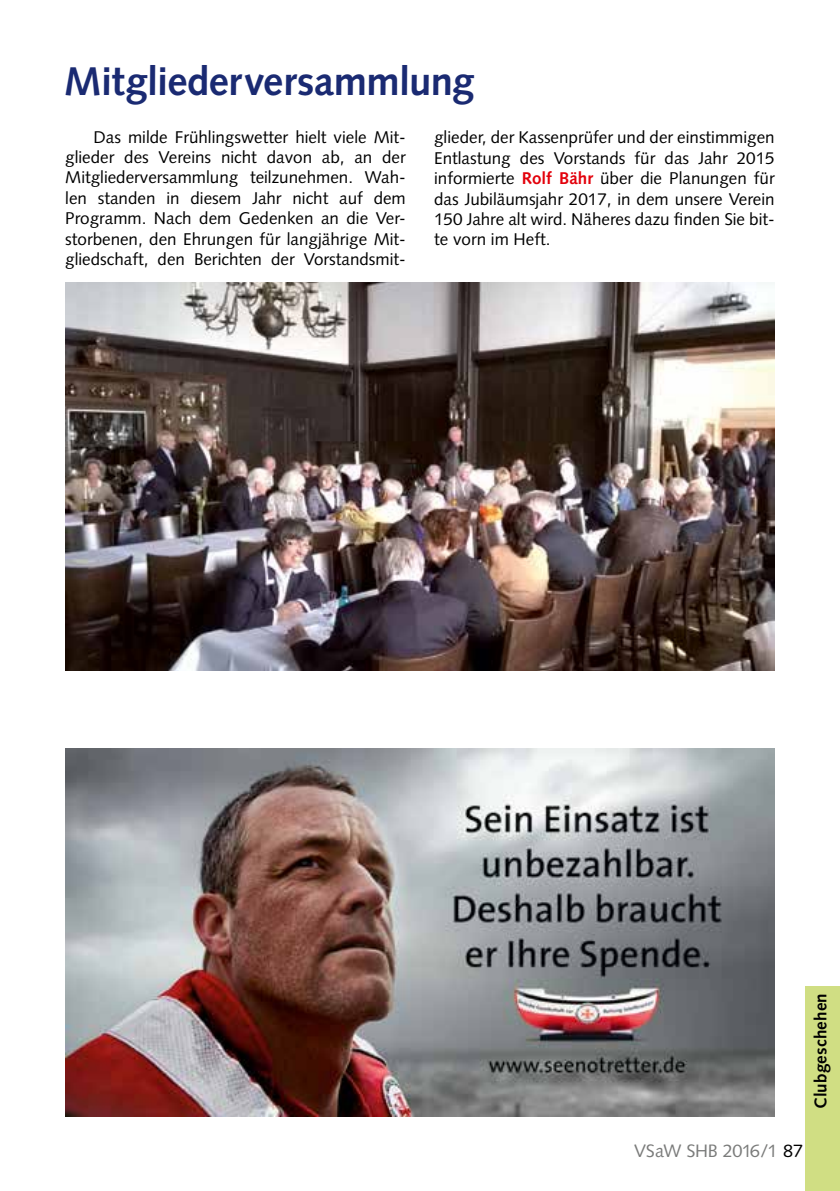
<style>
.page{position:relative;width:840px;height:1191px;background:#fff}
.page>*{position:absolute;margin:0;border:0;box-sizing:border-box;transform-origin:0 0}
.t1{font:700 40px "Syntax";letter-spacing:-.015em;color:#1a2a72}
.t2{font:18px "Syntax";letter-spacing:-.02em;color:#7a7b7a}
.t3{font:17px/20.4px "Syntax";color:#000;text-align:justify}
.t4{font:700 17px "Syntax";letter-spacing:.01em;color:#000}
.s1{font-weight:700;color:#e3000b}
.s2{color:#000}
</style>
<div class="page">
<img style="left:65px;top:282px;width:709px;height:388px">
<img style="left:65px;top:749px;width:709px;height:367px">
<div style="left:805px;top:986px;width:34px;height:205px;background:#d0de83"></div>
<h1 class="t1" style="left:64px;top:58px;width:412px">Mitgliederversammlung</h1>
<p class="t3" style="left:434px;top:127px;width:342px">glieder, der Kassenprüfer und der einstimmigen Entlastung des Vorstands für das Jahr 2015 informierte <span class="s1">Rolf Bähr</span> über die Planungen für das Jubiläumsjahr 2017, in dem unsere Verein 150 Jahre alt wird. Näheres dazu finden Sie bit&shy;te vorn im Heft.</p>
<p class="t3" style="left:65px;top:127px;width:342px;text-indent:28px">Das milde Frühlingswetter hielt viele Mit&shy;glieder des Vereins nicht davon ab, an der Mitgliederversammlung teilzunehmen. Wah&shy;len standen in diesem Jahr nicht auf dem Programm. Nach dem Gedenken an die Ver&shy;storbenen, den Ehrungen für langjährige Mit&shy;gliedschaft, den Berichten der Vorstandsmit-</p>
<p class="t4" style="left:810px;top:1108px;width:117px;rotate:-90deg">Clubgeschehen</p>
<p class="t2" style="left:633px;top:1140px;width:176px">VSaW SHB 2016/1 <span class="s2">8787</span></p>
</div>
